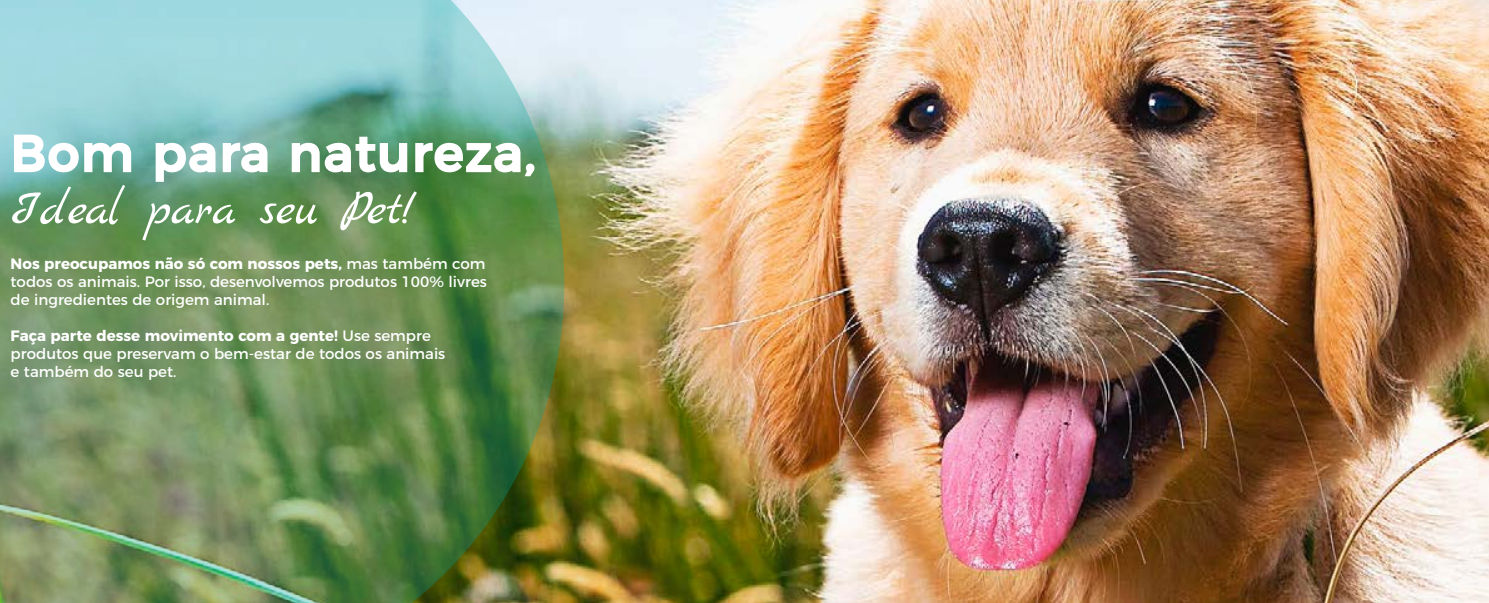
<style>
.page{position:relative;width:1489px;height:603px;background:#fff}
.page>*{position:absolute;margin:0;border:0;box-sizing:border-box;transform-origin:0 0}
.t1{font:50px "Montserrat";letter-spacing:.04em;color:#fff}
.t2{font:50px "Marck Script";color:#fff}
.t3{font:15px/18px "Montserrat";color:#fff;text-align:justify}
.s1{font-weight:700}
</style>
<div class="page">
<img style="left:564px;top:0;width:924px;height:602px">
<img style="left:0;top:0;width:564px;height:602px">
<svg style="left:13px;top:133px;width:119px;height:40px"></svg>
<svg style="left:154px;top:141px;width:115px;height:42px"></svg>
<svg style="left:290px;top:135px;width:118px;height:38px"></svg>
<svg style="left:414px;top:141px;width:121px;height:36px"></svg>
<h1 class="t1" style="left:11px;top:113px;width:526px">Bom para natureza,</h1>
<h1 class="t2" style="left:11px;top:180px;width:406px">Ideal para seu Pet!</h1>
<p class="t3" style="left:11px;top:253px;width:478px"><span class="s1">Nos preocupamos não só com nossos pets,</span> mas também com todos os animais. Por isso, desenvolvemos produtos 100% livres de ingredientes de origem animal.</p>
<p class="t3" style="left:11px;top:325px;width:436px;text-align:left"><span class="s1">Faça parte desse movimento com a gente!</span> Use sempre produtos que preservam o bem-estar de todos os animais e também do seu pet.</p>
</div>
